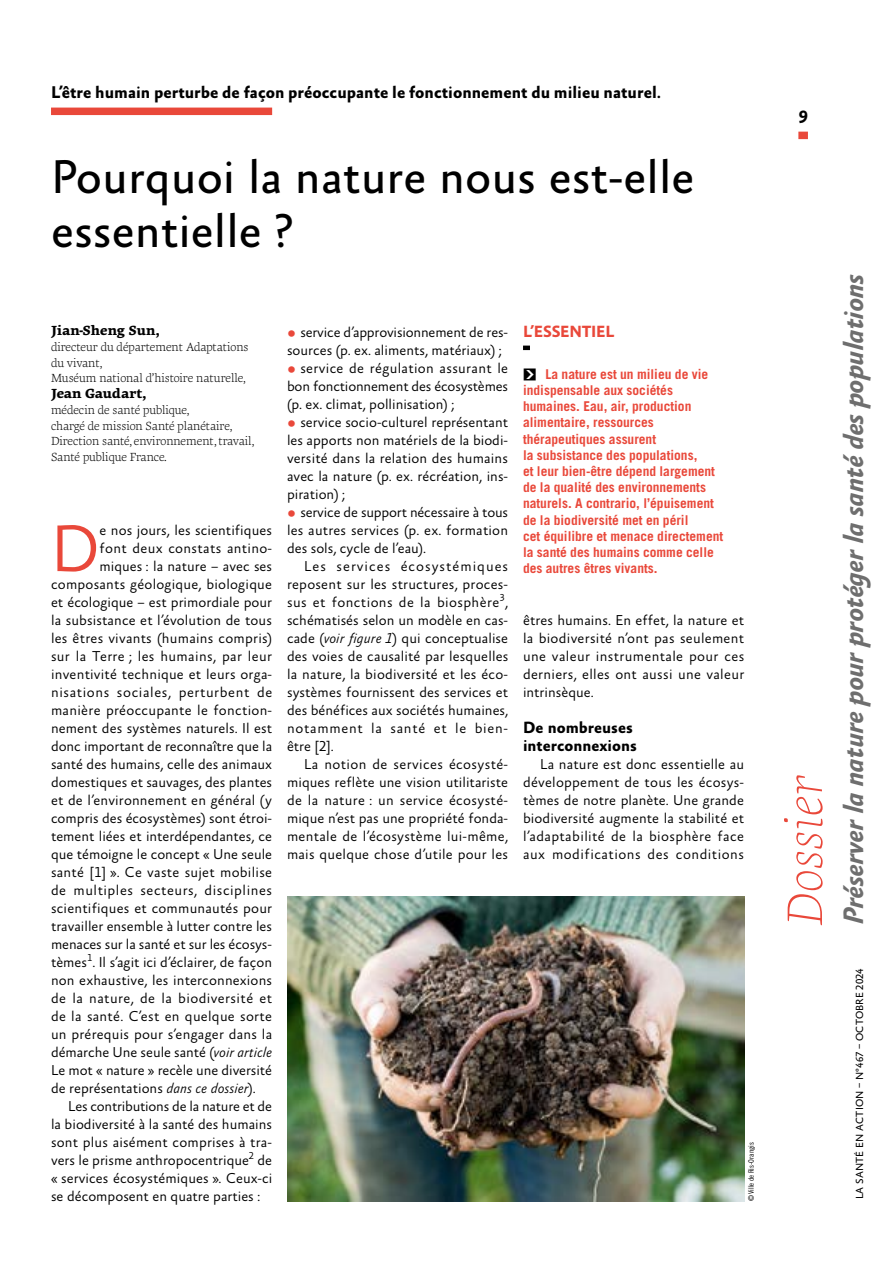
<style>
.page{position:relative;width:893px;height:1263px;background:#fff}
.page>*{position:absolute;margin:0;border:0;box-sizing:border-box;transform-origin:0 0}
.LETTRINE_TXT{font:300 66.9px "Absara Sans OT";color:#e9483a}
.t1{font:italic 100 50.85px "Geneo Pro";letter-spacing:.01em;color:#e9483a}
.TITRE_LINEALE_OLI{font:48px/54px "Absara Sans OT";color:#000}
.t2{font:italic 700 28.5px "Absara Sans OT";letter-spacing:-.02em;color:#6e6e6e}
.t3{font:700 18px "Absara Sans OT";color:#000}
.Chapo{font:700 17.25px "Absara Sans OT";color:#000}
.INTER{font:700 16.5px/18px "Absara Sans OT";color:#000}
.ESSENTIEL{font:700 16.5px "Absara Sans OT";letter-spacing:-.02em;color:#e9483a}
.TXT_BODY{font:300 14.55px/18px "Absara Sans OT";letter-spacing:.005em;color:#000;text-align:justify}
.LETTRINE_TXT-2{font:300 14.55px "Absara Sans OT";letter-spacing:.005em;color:#000}
.LETTRINE_TXT-3{font:300 14.55px "Absara Sans OT";letter-spacing:.035em;color:#000}
.LETTRINE_TXT-4{font:300 14.55px "Absara Sans OT";letter-spacing:.04em;color:#000}
.LETTRINE_TXT-5{font:300 14.55px "Absara Sans OT";letter-spacing:.025em;color:#000}
.LETTRINE_TXT-6{font:300 14.55px "Absara Sans OT";letter-spacing:.03em;color:#000}
.t4{font:700 13.5px/16.2px "Trade Gothic LT Std";color:#e9483a}
.SIGNATURE_NOM{font:800 13.5px "Geneo Pro";color:#000}
.SIGNATURE_POSTE{font:300 12px/15.8px "Geneo Pro";letter-spacing:-.01em;color:#000}
.t5{font:10.5px "Absara Sans OT";letter-spacing:.01em;color:#000}
.Credit_Photo{font:7.5px "Trade Gothic LT Std Cn 18";color:#000}
.s1{font-style:italic}
.s2{font-family:"Trade Gothic LT Std Cn 18";font-weight:400;font-size:18px;color:#e9483a}
.s3{font-family:"Arrow Dynamic";color:#000}
</style>
<div class="page">
<div style="left:51px;top:108px;width:221px;height:7px;background:#e9483a"></div>
<svg style="left:523px;top:346px;width:7px;height:4px"></svg>
<img style="left:287px;top:896px;width:457px;height:305px">
<div style="left:798px;top:132px;width:10px;height:7px;background:#e9483a"></div>
<p class="Chapo" style="left:51px;top:82px;width:612px">L’être humain perturbe de façon préoccupante le fonctionnement du milieu naturel.</p>
<p class="TITRE_LINEALE_OLI" style="left:51px;top:153px;width:645px">Pourquoi la nature nous est‑elle essentielle ?</p>
<p class="SIGNATURE_NOM" style="left:51px;top:320px;width:110px">Jian-Sheng Sun,</p>
<p class="SIGNATURE_POSTE" style="left:51px;top:338px;width:199px">directeur du département Adaptations du vivant,</p>
<p class="SIGNATURE_POSTE" style="left:51px;top:369px;width:196px">Muséum national d’histoire naturelle,</p>
<p class="SIGNATURE_NOM" style="left:51px;top:383px;width:97px">Jean Gaudart,</p>
<p class="SIGNATURE_POSTE" style="left:51px;top:401px;width:140px">médecin de santé publique,</p>
<p class="SIGNATURE_POSTE" style="left:51px;top:416px;width:183px">chargé de mission Santé planétaire,</p>
<p class="SIGNATURE_POSTE" style="left:51px;top:432px;width:205px">Direction santé, environnement, travail,</p>
<p class="SIGNATURE_POSTE" style="left:51px;top:448px;width:118px">Santé publique France.</p>
<p class="LETTRINE_TXT" style="left:51px;top:513px;width:50px">D</p>
<p class="LETTRINE_TXT-2" style="left:100px;top:522px;width:174px">e nos jours, les scientifiques</p>
<p class="LETTRINE_TXT-2" style="left:100px;top:540px;width:174px">font deux constats antino-</p>
<p class="LETTRINE_TXT-2" style="left:100px;top:558px;width:174px">miques : la nature – avec ses</p>
<p class="LETTRINE_TXT-2" style="left:51px;top:576px;width:223px">composants géologique, biologique</p>
<p class="LETTRINE_TXT-2" style="left:51px;top:594px;width:223px">et écologique – est primordiale pour</p>
<p class="LETTRINE_TXT-2" style="left:51px;top:612px;width:222px">la subsistance et l’évolution de tous</p>
<p class="LETTRINE_TXT-2" style="left:51px;top:630px;width:223px">les êtres vivants (humains compris)</p>
<p class="LETTRINE_TXT-5" style="left:51px;top:648px;width:222px">sur la Terre ; les humains, par leur</p>
<p class="LETTRINE_TXT-2" style="left:51px;top:666px;width:223px">inventivité technique et leurs orga-</p>
<p class="LETTRINE_TXT-4" style="left:51px;top:684px;width:223px">nisations sociales, perturbent de</p>
<p class="LETTRINE_TXT-2" style="left:51px;top:702px;width:223px">manière préoccupante le fonction-</p>
<p class="LETTRINE_TXT-2" style="left:51px;top:720px;width:223px">nement des systèmes naturels. Il est</p>
<p class="LETTRINE_TXT-2" style="left:51px;top:738px;width:223px">donc important de reconnaître que la</p>
<p class="LETTRINE_TXT-2" style="left:51px;top:756px;width:223px">santé des humains, celle des animaux</p>
<p class="LETTRINE_TXT-2" style="left:51px;top:774px;width:223px">domestiques et sauvages, des plantes</p>
<p class="LETTRINE_TXT-2" style="left:51px;top:792px;width:223px">et de l’environnement en général (y</p>
<p class="LETTRINE_TXT-2" style="left:51px;top:810px;width:223px">compris des écosystèmes) sont étroi-</p>
<p class="LETTRINE_TXT-2" style="left:51px;top:828px;width:223px">tement liées et interdépendantes, ce</p>
<p class="LETTRINE_TXT-2" style="left:51px;top:846px;width:223px">que témoigne le concept « Une seule</p>
<p class="LETTRINE_TXT-2" style="left:51px;top:864px;width:223px">santé [1] ». Ce vaste sujet mobilise</p>
<p class="LETTRINE_TXT-3" style="left:51px;top:882px;width:223px">de multiples secteurs, disciplines</p>
<p class="LETTRINE_TXT-2" style="left:51px;top:900px;width:223px">scientifiques et communautés pour</p>
<p class="LETTRINE_TXT-2" style="left:51px;top:918px;width:223px">travailler ensemble à lutter contre les</p>
<p class="LETTRINE_TXT-2" style="left:51px;top:936px;width:223px">menaces sur la santé et sur les écosys-</p>
<p class="LETTRINE_TXT-2" style="left:51px;top:954px;width:223px">tèmes<sup>1</sup>. Il s’agit ici d’éclairer, de façon</p>
<p class="LETTRINE_TXT-2" style="left:51px;top:972px;width:223px">non exhaustive, les interconnexions</p>
<p class="LETTRINE_TXT-6" style="left:51px;top:990px;width:223px">de la nature, de la biodiversité et</p>
<p class="LETTRINE_TXT-2" style="left:51px;top:1008px;width:222px">de la santé. C’est en quelque sorte</p>
<p class="LETTRINE_TXT-2" style="left:51px;top:1026px;width:223px">un prérequis pour s’engager dans la</p>
<p class="LETTRINE_TXT-2" style="left:51px;top:1044px;width:223px">démarche Une seule santé (<span class="s1">voir article</span></p>
<p class="LETTRINE_TXT-2" style="left:51px;top:1062px;width:223px">Le mot « nature » recèle une diversité</p>
<p class="LETTRINE_TXT-2" style="left:51px;top:1080px;width:206px">de représentations <span class="s1">dans ce dossier</span>).</p>
<p class="TXT_BODY" style="left:51px;top:1098px;width:223px;text-indent:17px">Les contributions de la nature et de la biodiversité à la santé des humains sont plus aisément comprises à tra&shy;vers le prisme anthropocentrique<sup>2</sup> de « services écosystémiques ». Ceux-ci se décomposent en quatre parties :</p>
<p class="TXT_BODY" style="left:287px;top:324px;width:223px"><span class="s2">•</span> service d’approvisionnement de res&shy;sources (p. ex. aliments, matériaux) ;</p>
<p class="TXT_BODY" style="left:287px;top:360px;width:223px"><span class="s2">•</span> service de régulation assurant le bon fonctionnement des écosystèmes (p. ex. climat, pollinisation) ;</p>
<p class="TXT_BODY" style="left:287px;top:414px;width:223px"><span class="s2">•</span> service socio-culturel représentant les apports non matériels de la biodi&shy;versité dans la relation des humains avec la nature (p. ex. récréation, ins&shy;piration) ;</p>
<p class="TXT_BODY" style="left:287px;top:504px;width:223px"><span class="s2">•</span> service de support nécessaire à tous les autres services (p. ex. formation des sols, cycle de l’eau).</p>
<p class="TXT_BODY" style="left:287px;top:558px;width:223px;text-indent:17px">Les services écosystémiques reposent sur les structures, proces&shy;sus et fonctions de la biosphère<sup>3</sup>, schématisés selon un modèle en cas&shy;cade (<span class="s1">voir figure 1</span>) qui conceptualise des voies de causalité par lesquelles la nature, la biodiversité et les éco&shy;systèmes fournissent des services et des bénéfices aux sociétés humaines, notamment la santé et le bien&shy;être [2].</p>
<p class="TXT_BODY" style="left:287px;top:756px;width:223px;text-indent:17px">La notion de services écosysté&shy;miques reflète une vision utilitariste de la nature : un service écosysté&shy;mique n’est pas une propriété fonda&shy;mentale de l’écosystème lui-même, mais quelque chose d’utile pour les</p>
<p class="ESSENTIEL" style="left:523px;top:322px;width:93px">L’ESSENTIEL</p>
<p class="t4" style="left:523px;top:366px;width:202px"><span class="s3">Ç</span> La nature est un milieu de vie indispensable aux sociétés humaines. Eau, air, production alimentaire, ressources thérapeutiques assurent<br>la subsistance des populations,<br>et leur bien-être dépend largement de la qualité des environnements naturels. A contrario, l’épuisement de la biodiversité met en péril<br>cet équilibre et menace directement la santé des humains comme celle des autres êtres vivants.</p>
<p class="TXT_BODY" style="left:523px;top:612px;width:223px">êtres humains. En effet, la nature et la biodiversité n’ont pas seulement une valeur instrumentale pour ces derniers, elles ont aussi une valeur intrinsèque.</p>
<p class="INTER" style="left:523px;top:719px;width:115px">De nombreuses interconnexions</p>
<p class="TXT_BODY" style="left:523px;top:756px;width:223px;text-indent:17px">La nature est donc essentielle au développement de tous les écosys&shy;tèmes de notre planète. Une grande biodiversité augmente la stabilité et l’adaptabilité de la biosphère face aux modifications des conditions</p>
<p class="Credit_Photo" style="left:747px;top:1201px;width:61px;rotate:-90deg">© Ville de Ris-Orangis</p>
<p class="t3" style="left:799px;top:107px;width:11px">9</p>
<h2 class="t1" style="left:765px;top:925px;width:152px;rotate:-90deg">Dossier</h2>
<h3 class="t2" style="left:838px;top:925px;width:652px;rotate:-90deg">Préserver la nature pour protéger la santé des populations</h3>
<p class="t5" style="left:854px;top:1199px;width:232px;rotate:-90deg">LA SANTÉ EN ACTION – Nº467 – Octobre 2024</p>
</div>
